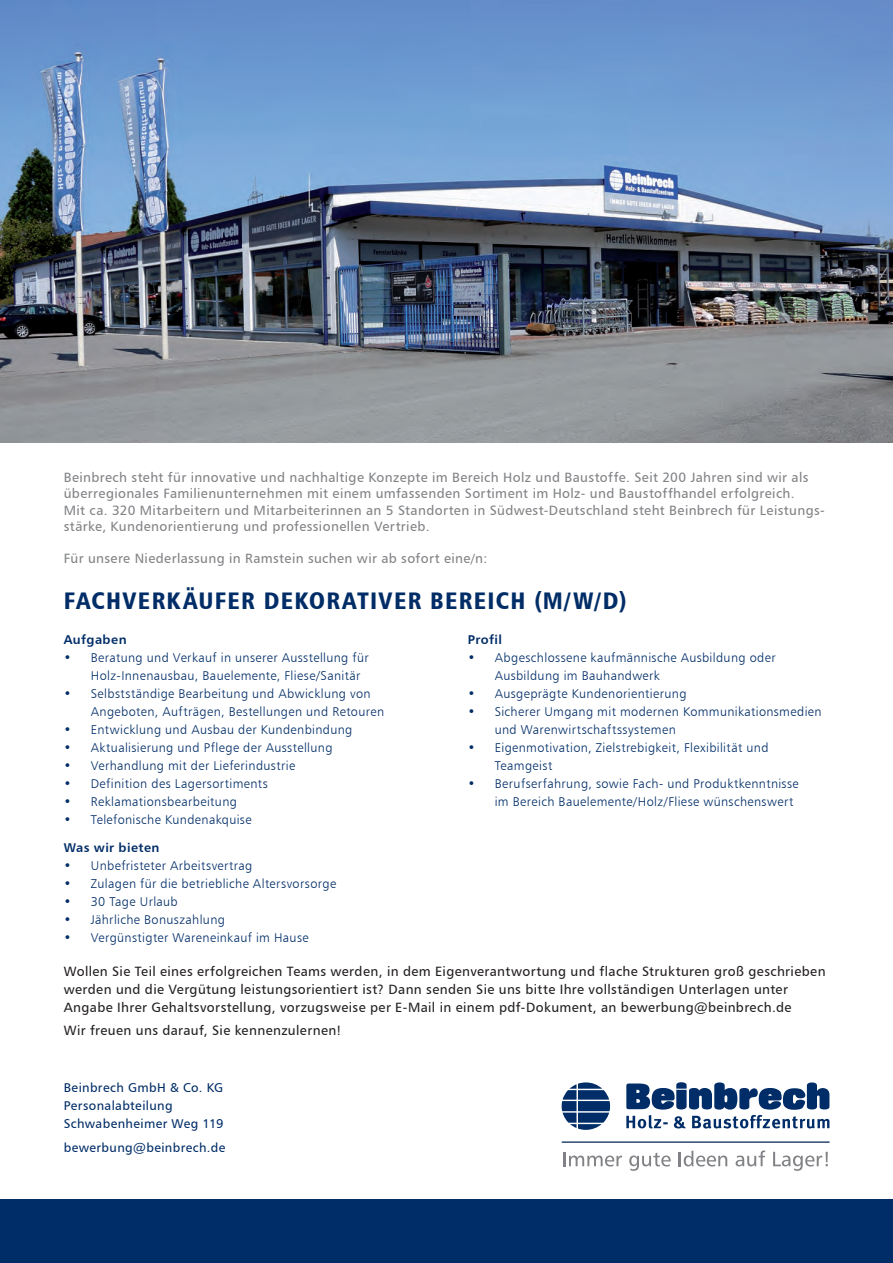
<style>
.page{position:relative;width:893px;height:1263px;background:#fff}
.page>*{position:absolute;margin:0;border:0;box-sizing:border-box;transform-origin:0 0}
.t1{font:24px "Humanist 777 BT Black Condensed B";letter-spacing:.05em;color:#002d67}
.t2{font:13.5px/16.2px "Humanist 777 BT Roman B";letter-spacing:.03em;color:#808285}
.t3{font:13.5px/18px "Humanist 777 BT Roman B";letter-spacing:.03em;color:#231f20}
.t4{font:12.75px/18px "Humanist 777 BT Light B";letter-spacing:.03em;color:#002d67}
.t5{font:12.75px/18px "Humanist 777 BT Roman B";letter-spacing:.03em;color:#002d67}
.t6{font:12.75px "Humanist 777 BT Bold B";letter-spacing:.03em;color:#002d67}
</style>
<div class="page">
<div style="left:0;top:1199px;width:893px;height:64px;background:#002d67"></div>
<img style="left:0;top:0;width:893px;height:442px">
<hr style="left:562px;top:1141px;width:267px;height:2px;background:#163762">
<svg style="left:563px;top:1152px;width:59px;height:14px"></svg>
<svg style="left:629px;top:1152px;width:42px;height:19px"></svg>
<svg style="left:679px;top:1151px;width:48px;height:15px"></svg>
<svg style="left:736px;top:1150px;width:29px;height:16px"></svg>
<svg style="left:773px;top:1152px;width:55px;height:19px"></svg>
<svg style="left:562px;top:1082px;width:48px;height:48px"></svg>
<svg style="left:626px;top:1082px;width:203px;height:47px"></svg>
<p class="t2" style="left:64px;top:469px;width:762px">Beinbrech steht für innovative und nachhaltige Konzepte im Bereich Holz und Baustoffe. Seit 200 Jahren sind wir als überregionales Familienunternehmen mit einem umfassenden Sortiment im Holz- und Baustoffhandel erfolgreich.<br>Mit ca. 320 Mitarbeitern und Mitarbeiterinnen an 5 Standorten in Südwest-Deutschland steht Beinbrech für Leistungs&shy;stärke, Kundenorientierung und professionellen Vertrieb.</p>
<p class="t2" style="left:64px;top:550px;width:425px">Für unsere Niederlassung in Ramstein suchen wir ab sofort eine/n:</p>
<h1 class="t1" style="left:64px;top:586px;width:564px">FACHVERKÄUFER DEKORATIVER BEREICH (M/W/D)</h1>
<p class="t6" style="left:64px;top:632px;width:64px">Aufgaben</p>
<p class="t4" style="left:91px;top:649px;width:279px;text-indent:-27px">• Beratung und Verkauf in unserer Ausstellung für<br>Holz-Innenausbau, Bauelemente, Fliese/Sanitär</p>
<p class="t4" style="left:91px;top:685px;width:295px;text-indent:-27px">• Selbstständige Bearbeitung und Abwicklung von<br>Angeboten, Aufträgen, Bestellungen und Retouren</p>
<p class="t4" style="left:64px;top:721px;width:290px">• Entwicklung und Ausbau der Kundenbindung</p>
<p class="t4" style="left:64px;top:739px;width:270px">• Aktualisierung und Pflege der Ausstellung</p>
<p class="t4" style="left:64px;top:757px;width:233px">• Verhandlung mit der Lieferindustrie</p>
<p class="t4" style="left:64px;top:775px;width:206px">• Definition des Lagersortiments</p>
<p class="t4" style="left:64px;top:793px;width:175px">• Reklamationsbearbeitung</p>
<p class="t4" style="left:64px;top:811px;width:189px">• Telefonische Kundenakquise</p>
<p class="t6" style="left:64px;top:839px;width:97px">Was wir bieten</p>
<p class="t4" style="left:64px;top:856px;width:190px">• Unbefristeter Arbeitsvertrag</p>
<p class="t4" style="left:64px;top:874px;width:274px">• Zulagen für die betriebliche Altersvorsorge</p>
<p class="t4" style="left:64px;top:892px;width:116px">• 30 Tage Urlaub</p>
<p class="t4" style="left:64px;top:910px;width:163px">• Jährliche Bonuszahlung</p>
<p class="t4" style="left:64px;top:928px;width:246px">• Vergünstigter Wareneinkauf im Hause</p>
<p class="t6" style="left:468px;top:632px;width:36px">Profil</p>
<p class="t4" style="left:495px;top:649px;width:282px;text-indent:-27px">• Abgeschlossene kaufmännische Ausbildung oder<br>Ausbildung im Bauhandwerk</p>
<p class="t4" style="left:468px;top:685px;width:220px">• Ausgeprägte Kundenorientierung</p>
<p class="t4" style="left:495px;top:703px;width:328px;text-indent:-27px">• Sicherer Umgang mit modernen Kommunikationsmedien und Warenwirtschaftssystemen</p>
<p class="t4" style="left:495px;top:739px;width:275px;text-indent:-27px">• Eigenmotivation, Zielstrebigkeit, Flexibilität und<br>Teamgeist</p>
<p class="t4" style="left:495px;top:775px;width:306px;text-indent:-27px">• Berufserfahrung, sowie Fach- und Produktkenntnisse im Bereich Bauelemente/Holz/Fliese wünschenswert</p>
<p class="t3" style="left:64px;top:962px;width:763px">Wollen Sie Teil eines erfolgreichen Teams werden, in dem Eigenverantwortung und flache Strukturen groß geschrieben werden und die Vergütung leistungsorientiert ist? Dann senden Sie uns bitte Ihre vollständigen Unterlagen unter<br>Angabe Ihrer Gehaltsvorstellung, vorzugsweise per E-Mail in einem pdf-Dokument, an bewerbung@beinbrech.de</p>
<p class="t3" style="left:64px;top:1020px;width:279px">Wir freuen uns darauf, Sie kennenzulernen!</p>
<p class="t5" style="left:64px;top:1078px;width:161px">Beinbrech GmbH &amp; Co. KG<br>Personalabteilung<br>Schwabenheimer Weg 119</p>
<p class="t5" style="left:64px;top:1138px;width:163px">bewerbung@beinbrech.de</p>
</div>
